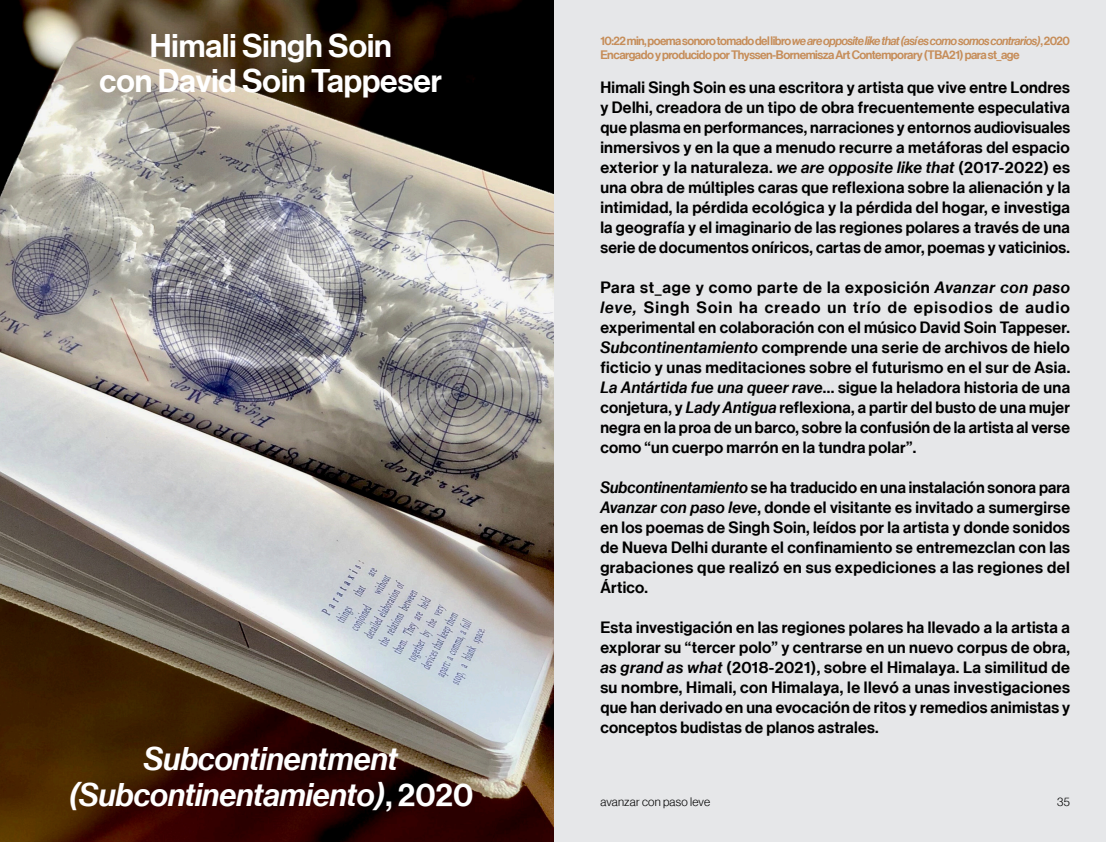
<style>
.page{position:relative;width:1106px;height:842px;background:#e6e7e9}
.page>*{position:absolute;margin:0;border:0;box-sizing:border-box;transform-origin:0 0}
.TEXTO{font:32px/36px "N Haas Grotesk DS Pro 66 Md It";color:#fff;text-align:center}
.TEXTO-2{font:32px "N Haas Grotesk DS Pro 65 Md";color:#fff}
.texto_corrido{font:16px/20px "N Haas Grotesk DS Pro 65 Md";letter-spacing:.015em;color:#000;text-align:justify}
.texto_corrido_pequeñ{font:12px "N Haas Grotesk DS Pro 66 Md It";letter-spacing:-.045em;color:#c68d59}
.texto_corrido_pequeñ-2{font:12px "N Haas Grotesk DS Pro 65 Md";letter-spacing:-.04em;color:#c68d59}
.t1{font:12px "N Haas Grotesk DS Pro 45 Lt";letter-spacing:.02em;color:#000}
.s1{font-family:"N Haas Grotesk DS Pro 65 Md"}
.s2{font-family:"N Haas Grotesk DS Pro 66 Md It"}
</style>
<div class="page">
<img style="left:0;top:0;width:553px;height:842px">
<p class="TEXTO-2" style="left:150px;top:28px;width:243px">Himali Singh Soin</p>
<p class="TEXTO-2" style="left:100px;top:63px;width:344px">con David Soin Tappeser</p>
<p class="TEXTO" style="left:68px;top:741px;width:406px">Subcontinentment (Subcontinentamiento)<span class="s1">, 2020</span></p>
<p class="texto_corrido_pequeñ" style="left:600px;top:34px;width:471px"><span class="s1">10:22 min, poema sonoro tomado del libro</span> we are opposite like that (así es como somos contrarios)<span class="s1">, 2020</span></p>
<p class="texto_corrido_pequeñ-2" style="left:600px;top:48px;width:421px">Encargado y producido por Thyssen-Bornemisza Art Contemporary (TBA21) para st_age</p>
<p class="texto_corrido" style="left:600px;top:78px;width:471px">Himali Singh Soin es una escritora y artista que vive entre Londres y Delhi, creadora de un tipo de obra frecuentemente especulativa que plasma en performances, narraciones y entornos audiovisuales inmersivos y en la que a menudo recurre a metáforas del espacio exterior y la naturaleza. <span class="s2">we are opposite like that</span> (2017-2022) es una obra de múltiples caras que reflexiona sobre la alienación y la intimidad, la pérdida ecológica y la pérdida del hogar, e investiga la geografía y el imaginario de las regiones polares a través de una serie de documentos oníricos, cartas de amor, poemas y vaticinios.</p>
<p class="texto_corrido" style="left:600px;top:278px;width:471px">Para st_age y como parte de la exposición <span class="s2">Avanzar con paso leve,</span> Singh Soin ha creado un trío de episodios de audio experimental en colaboración con el músico David Soin Tappeser.<br><span class="s2">Subcontinentamiento</span> comprende una serie de archivos de hielo ficticio y unas meditaciones sobre el futurismo en el sur de Asia.<br><span class="s2">La Antártida fue una queer rave</span>… sigue la heladora historia de una conjetura, y <span class="s2">Lady Antigua</span> reflexiona, a partir del busto de una mujer negra en la proa de un barco, sobre la confusión de la artista al verse como “un cuerpo marrón en la tundra polar”.</p>
<p class="texto_corrido" style="left:600px;top:478px;width:471px"><span class="s2">Subcontinentamiento</span> se ha traducido en una instalación sonora para <span class="s2">Avanzar con paso leve</span>, donde el visitante es invitado a sumergirse en los poemas de Singh Soin, leídos por la artista y donde sonidos de Nueva Delhi durante el confinamiento se entremezclan con las grabaciones que realizó en sus expediciones a las regiones del Ártico.</p>
<p class="texto_corrido" style="left:600px;top:618px;width:471px">Esta investigación en las regiones polares ha llevado a la artista a explorar su “tercer polo” y centrarse en un nuevo corpus de obra, <span class="s2">as grand as what</span> (2018-2021), sobre el Himalaya. La similitud de su nombre, Himali, con Himalaya, le llevó a unas investigaciones que han derivado en una evocación de ritos y remedios animistas y conceptos budistas de planos astrales.</p>
<p class="t1" style="left:600px;top:795px;width:111px">avanzar con paso leve</p>
<p class="t1" style="left:1057px;top:795px;width:14px">35</p>
</div>
